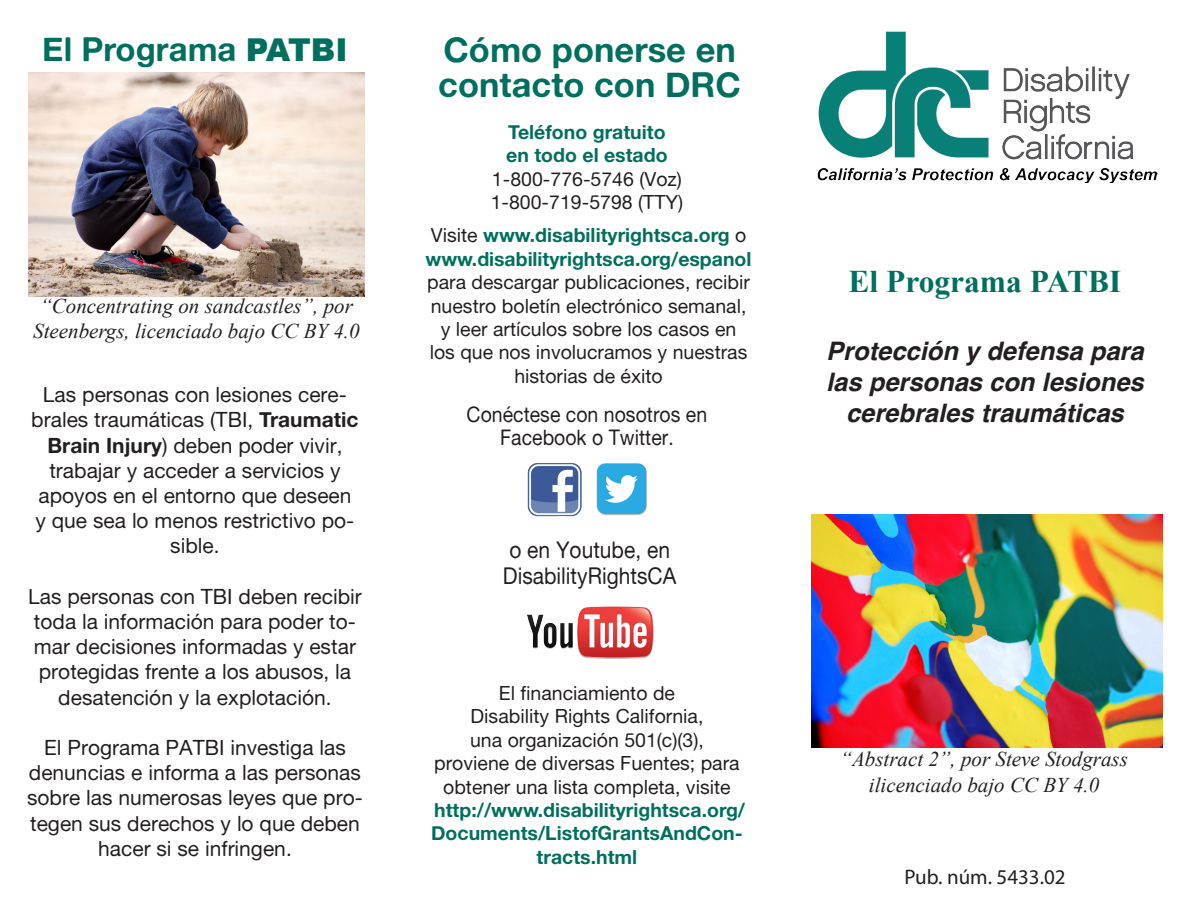
<style>
.page{position:relative;width:1188px;height:918px;background:#fff}
.page>*{position:absolute;margin:0;border:0;box-sizing:border-box;transform-origin:0 0}
.t1{font:34.5px/34.5px "Alte Haas Grotesk Bold";color:#006f5e}
.t2{font:33px "Alte Haas Grotesk Bold";color:#006f5e}
.t3{font:700 31.5px "Times New Roman";color:#006f5e}
.t4{font:italic 700 25.5px/30.6px "Helvetica";color:#231f20;text-align:center}
.t5{font:23.1px "Alte Haas Grotesk";color:#231f20;scale:.91 1}
.t6{font:21.45px "Alte Haas Grotesk";color:#231f20;scale:.91 1}
.t7{font:21px/25.2px "Alte Haas Grotesk";color:#231f20;text-align:center}
.t8{font:italic 21px/25.2px "Times New Roman";color:#231f20;text-align:center}
.t9{font:21px "Myriad Pro";color:#231f20}
.t10{font:19.5px/23.4px "Alte Haas Grotesk";color:#231f20;text-align:center}
.t11{font:19.5px/23.4px "Alte Haas Grotesk Bold";color:#006f5e;text-align:center}
.s1{font-family:"Alte Haas Grotesk Bold";color:#006f5e}
.s2{font-family:"Arial";font-weight:900;font-size:31.5px}
.s3{font-family:"Alte Haas Grotesk Bold"}
</style>
<div class="page">
<img style="left:817px;top:31px;width:340px;height:152px">
<img style="left:528px;top:463px;width:53px;height:53px">
<img style="left:596px;top:463px;width:51px;height:53px">
<img style="left:527px;top:606px;width:127px;height:53px">
<img style="left:28px;top:73px;width:336px;height:224px">
<img style="left:811px;top:514px;width:351px;height:234px">
<p class="t1" style="left:438px;top:32px;width:304px">Cómo ponerse en contacto con DRC</p>
<p class="t11" style="left:508px;top:120px;width:159px">Teléfono gratuito</p>
<p class="t11" style="left:506px;top:143px;width:163px">en todo el estado</p>
<p class="t10" style="left:491px;top:167px;width:194px;text-align:left">1-800-776-5746 (Voz)<br>1-800-719-5798 (TTY)</p>
<p class="t10" style="left:426px;top:223px;width:327px">Visite <span class="s1">www.disabilityrightsca.org</span> o <span class="s1">www.disabilityrightsca.org/espanol </span>para descargar publicaciones, recibir nuestro boletín electrónico semanal, y leer artículos sobre los casos en<br>los que nos involucramos y nuestras historias de éxito</p>
<p class="t6" style="left:467px;top:401px;width:266px">Conéctese con nosotros en</p>
<p class="t6" style="left:500px;top:425px;width:192px">Facebook o Twitter.</p>
<p class="t2" style="left:42px;top:29px;width:307px">El Programa <span class="s2">PATBI</span></p>
<p class="t3" style="left:848px;top:260px;width:274px">El Programa PATBI</p>
<p class="t8" style="left:33px;top:293px;width:328px">“Concentrating on sandcastles”, por<br>Steenbergs, licenciado bajo CC BY 4.0</p>
<p class="t4" style="left:826px;top:336px;width:319px">Protección y defensa para las personas con lesiones cerebrales traumáticas</p>
<p class="t7" style="left:31px;top:382px;width:329px">Las personas con lesiones cere&shy;brales traumáticas (TBI, <span class="s3">Traumatic<br>Brain Injury</span>) deben poder vivir, trabajar y acceder a servicios y apoyos en el entorno que deseen y que sea lo menos restrictivo po&shy;sible.</p>
<p class="t7" style="left:28px;top:584px;width:335px">Las personas con TBI deben recibir toda la información para poder to&shy;mar decisiones informadas y estar protegidas frente a los abusos, la desatención y la explotación.</p>
<p class="t7" style="left:27px;top:735px;width:338px">El Programa PATBI investiga las denuncias e informa a las personas sobre las numerosas leyes que pro&shy;tegen sus derechos y lo que deben hacer si se infringen.</p>
<p class="t8" style="left:840px;top:746px;width:289px">“Abstract 2”, por Steve Stodgrass ilicenciado bajo CC BY 4.0</p>
<p class="t5" style="left:509px;top:536px;width:178px">o en Youtube, en</p>
<p class="t5" style="left:503px;top:562px;width:192px">DisabilityRightsCA</p>
<p class="t10" style="left:471px;top:681px;width:234px">El financiamiento de<br>Disability Rights California,</p>
<p class="t10" style="left:470px;top:728px;width:235px">una organización 501(c)(3),</p>
<p class="t10" style="left:434px;top:751px;width:307px">proviene de diversas Fuentes; para obtener una lista completa, visite</p>
<p class="t11" style="left:431px;top:798px;width:316px">http://www.disabilityrightsca.org/<br>Documents/ListofGrantsAndCon&shy;tracts.html</p>
<p class="t9" style="left:904px;top:864px;width:163px">Pub. núm. 5433.02</p>
</div>
